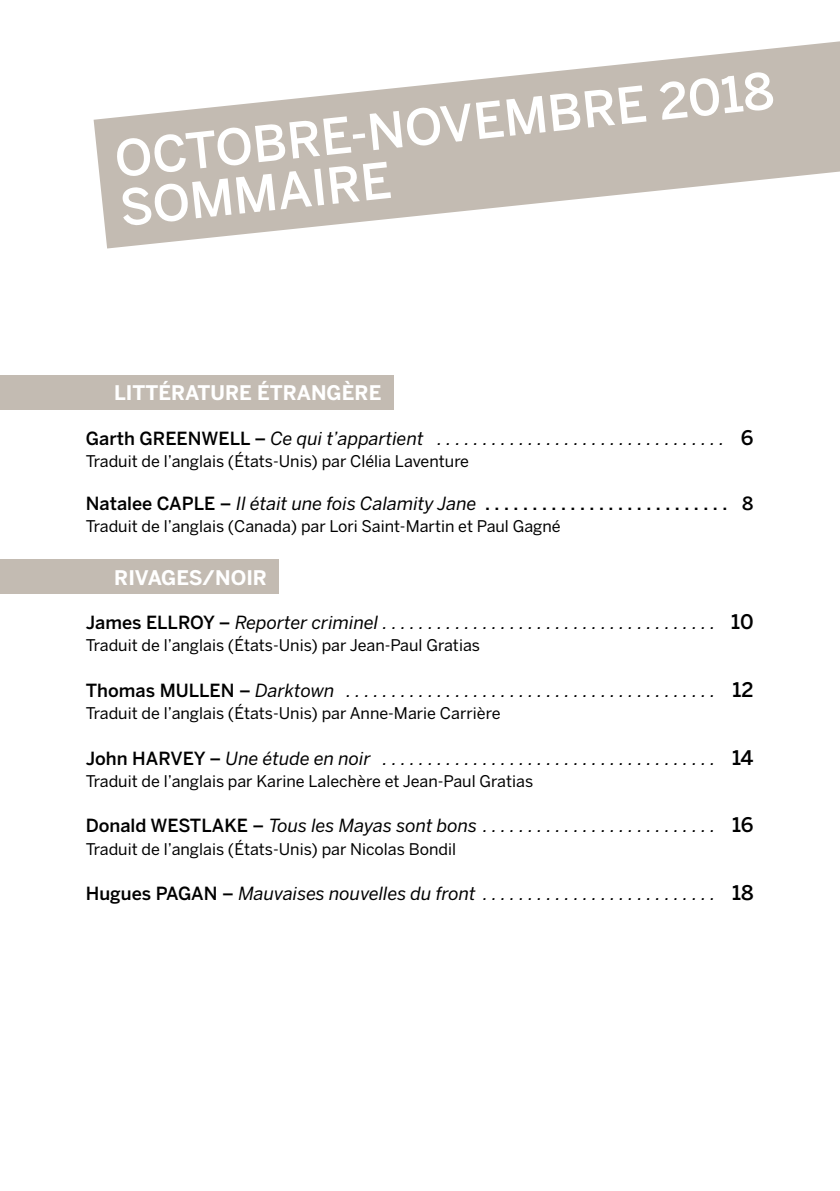
<style>
.page{position:relative;width:840px;height:1191px;background:#fff}
.page>*{position:absolute;margin:0;border:0;box-sizing:border-box;transform-origin:0 0}
.t1{font:500 49.2px/49.2px "Benton Sans";color:#fff}
.t2{font:700 20px "Benton Sans";color:#fff}
.t3{font:500 20px "Benton Sans";color:#000}
.t4{font:italic 18px "Benton Sans";color:#000}
.t5{font:500 18px "Benton Sans";color:#000}
.t6{font:16px "Benton Sans";color:#000}
.s1{font-weight:500;font-style:normal}
.s2{font-weight:400;font-style:italic}
.s3{font-weight:500;font-style:normal;font-size:20px}
</style>
<div class="page">
<div style="left:1px;top:375px;width:392px;height:34px;background:#c3bbb2"></div>
<div style="left:1px;top:560px;width:277px;height:34px;background:#c3bbb2"></div>
<svg style="left:94px;top:41px;width:745px;height:207px;fill:#c3bbb2"></svg>
<h1 class="t1" style="left:112px;top:134px;width:663px;rotate:-6deg">OCTOBRE-NOVEMBRE 2018<br>SOMMAIRE</h1>
<p class="t2" style="left:114px;top:381px;width:268px">LITTÉRATURE ÉTRANGÈRE</p>
<p class="t4" style="left:86px;top:428px;width:630px"><span class="s1">Garth GREENWELL –</span> Ce qui t’appartient . . . . . . . . . . . . . . . . . . . . . . . . . . . . . . .</p>
<p class="t3" style="left:740px;top:426px;width:14px">6</p>
<p class="t6" style="left:86px;top:451px;width:384px">Traduit de l’anglais (États-Unis) par Clélia Laventure</p>
<p class="t5" style="left:86px;top:493px;width:633px">Natalee CAPLE – <span class="s2">Il était une fois Calamity Jane</span> . . . . . . . . . . . . . . . . . . . . . . . . .</p>
<p class="t5" style="left:741px;top:493px;width:13px">8</p>
<p class="t6" style="left:86px;top:517px;width:476px">Traduit de l’anglais (Canada) par Lori Saint-Martin et Paul Gagné</p>
<p class="t2" style="left:114px;top:565px;width:154px">RIVAGES/NOIR</p>
<p class="t4" style="left:86px;top:612px;width:668px"><span class="s1">James ELLROY –</span> Reporter criminel..................................... <span class="s3">10</span></p>
<p class="t6" style="left:86px;top:636px;width:395px">Traduit de l’anglais (États-Unis) par Jean-Paul Gratias</p>
<p class="t4" style="left:86px;top:680px;width:668px"><span class="s1">Thomas MULLEN –</span> Darktown . . . . . . . . . . . . . . . . . . . . . . . . . . . . . . . . . . . . . . . . . <span class="s3">12</span></p>
<p class="t6" style="left:86px;top:704px;width:416px">Traduit de l’anglais (États-Unis) par Anne-Marie Carrière</p>
<p class="t4" style="left:86px;top:747px;width:668px"><span class="s1">John HARVEY –</span> Une étude en noir . . . . . . . . . . . . . . . . . . . . . . . . . . . . . . . . . . . . . <span class="s3">14</span></p>
<p class="t6" style="left:86px;top:771px;width:448px">Traduit de l’anglais par Karine Lalechère et Jean-Paul Gratias</p>
<p class="t4" style="left:86px;top:815px;width:668px"><span class="s1">Donald WESTLAKE –</span> Tous les Mayas sont bons . . . . . . . . . . . . . . . . . . . . . . . . . . <span class="s3">16</span></p>
<p class="t6" style="left:86px;top:839px;width:371px">Traduit de l’anglais (États-Unis) par Nicolas Bondil</p>
<p class="t4" style="left:86px;top:883px;width:668px"><span class="s1">Hugues PAGAN –</span> Mauvaises nouvelles du front . . . . . . . . . . . . . . . . . . . . . . . . . . <span class="s3">18</span></p>
</div>
